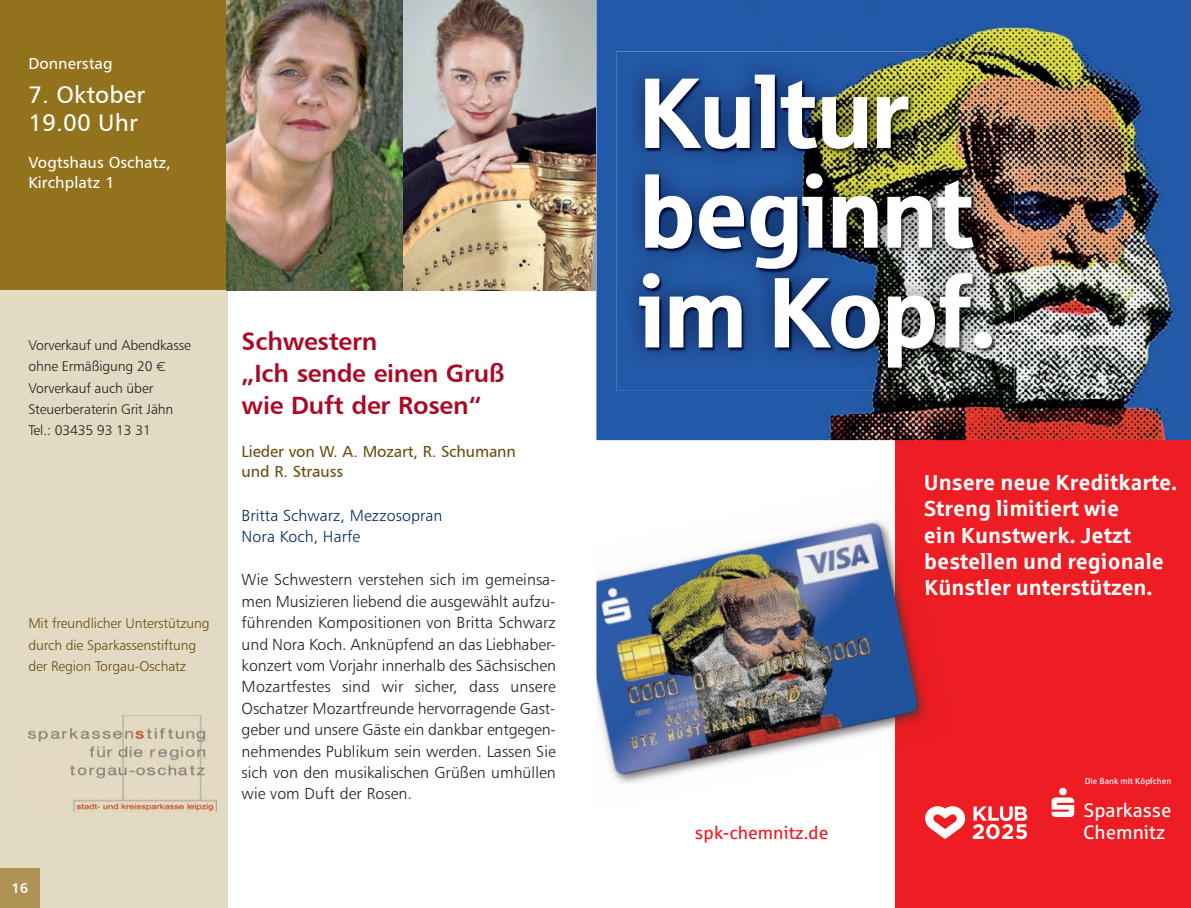
<style>
.page{position:relative;width:1191px;height:908px;background:#fff}
.page>*{position:absolute;margin:0;border:0;box-sizing:border-box;transform-origin:0 0}
.t1{font:99.6px/99.6px "Sparkasse Head";color:#fff}
.t2{font:25px/32px "Humanist 777 BT Bold B";letter-spacing:-.01em;color:#ab0925}
.t3{font:24px/28px "Humanist 777 BT Roman B";letter-spacing:.005em;color:#fff}
.t4{font:700 21.8px/26px "Sparkasse Rg";color:#fff}
.t5{font:19.4px "Sparkasse Rg";color:#fff}
.t6{font:18px "Sparkasse Rg";color:#ee1d23}
.t7{font:16px/21.4px "Humanist 777 BT Light B";letter-spacing:.005em;color:#231f20;text-align:justify}
.t8{font:16px/20px "Humanist 777 BT Roman B";letter-spacing:-.01em;color:#6b4d10}
.t9{font:16px/21.4px "Humanist 777 BT Light B";letter-spacing:.005em;color:#002964}
.t10{font:16px/20px "Humanist 777 BT Roman B";letter-spacing:.005em;color:#fff}
.t11{font:14px/21.4px "Humanist 777 BT Light B";letter-spacing:-.01em;color:#231f20}
.t12{font:14px/21.4px "Humanist 777 BT Light B";letter-spacing:-.01em;color:#6b4d10}
.t13{font:14px "Humanist 777 BT Bold B";color:#fff}
.t14{font:8.6px "Sparkasse Rg";color:#fff}
.s1{font-family:"Volte"}
</style>
<div class="page">
<div style="left:0;top:0;width:227px;height:290px;background:#92721d"></div>
<div style="left:0;top:290px;width:227px;height:617px;background:#e3dac3"></div>
<img style="left:403px;top:0;width:192px;height:290px">
<img style="left:227px;top:0;width:176px;height:290px">
<img style="left:28px;top:715px;width:188px;height:96px">
<div style="left:895px;top:437px;width:296px;height:470px;background:#ee1d23"></div>
<img style="left:596px;top:0;width:595px;height:440px">
<img style="left:617px;top:51px;width:397px;height:340px">
<img style="left:640px;top:76px;width:356px;height:295px">
<img style="left:596px;top:514px;width:299px;height:270px">
<img style="left:895px;top:557px;width:33px;height:170px">
<svg style="left:925px;top:806px;width:102px;height:32px"></svg>
<div style="left:0;top:867px;width:40px;height:40px;background:#ae9354"></div>
<p class="t10" style="left:28px;top:53px;width:86px">Donnerstag</p>
<h3 class="t3" style="left:28px;top:80px;width:118px">7. Oktober<br>19.00 Uhr</h3>
<p class="t10" style="left:28px;top:152px;width:144px">Vogtshaus Oschatz,<br>Kirchplatz 1</p>
<p class="t11" style="left:28px;top:334px;width:164px">Vorverkauf und Abendkasse ohne Ermäßigung 20 <span class="s1">€<br></span>Vorverkauf auch über<br>Steuerberaterin Grit Jähn<br>Tel.: 03435 93 13 31</p>
<p class="t12" style="left:28px;top:612px;width:183px">Mit freundlicher Unterstützung durch die Sparkassenstiftung der Region Torgau-Oschatz</p>
<h2 class="t2" style="left:242px;top:324px;width:264px">Schwestern<br>„Ich sende einen Gruß wie Duft der Rosen“</h2>
<p class="t8" style="left:242px;top:440px;width:276px">Lieder von W. A. Mozart, R. Schumann und R. Strauss</p>
<p class="t9" style="left:242px;top:504px;width:202px">Britta Schwarz, Mezzosopran<br>Nora Koch, Harfe</p>
<p class="t7" style="left:242px;top:568px;width:316px">Wie Schwestern verstehen sich im gemeinsa&shy;men Musizieren liebend die ausgewählt aufzu&shy;führenden Kompositionen von Britta Schwarz und Nora Koch. Anknüpfend an das Liebhaber&shy;konzert vom Vorjahr innerhalb des Sächsischen Mozartfestes sind wir sicher, dass unsere Oschatzer Mozartfreunde hervorragende Gast&shy;geber und unsere Gäste ein dankbar entgegen&shy;nehmendes Publikum sein werden. Lassen Sie sich von den musikalischen Grüßen umhüllen wie vom Duft der Rosen.</p>
<p class="t13" style="left:12px;top:879px;width:18px">16</p>
<h1 class="t1" style="left:639px;top:59px;width:358px">Kultur beginnt im Kopf.</h1>
<h3 class="t4" style="left:924px;top:468px;width:255px">Unsere neue Kreditkarte.<br>Streng limitiert wie<br>ein Kunstwerk. Jetzt bestellen und regionale<br>Künstler unterstützen.</h3>
<p class="t14" style="left:1084px;top:775px;width:88px">Die Bank mit Köpfchen</p>
<p class="t5" style="left:1051px;top:798px;width:121px">▲ Sparkasse</p>
<p class="t6" style="left:695px;top:821px;width:135px">spk-chemnitz.de</p>
<p class="t5" style="left:1083px;top:820px;width:84px">Chemnitz</p>
</div>
